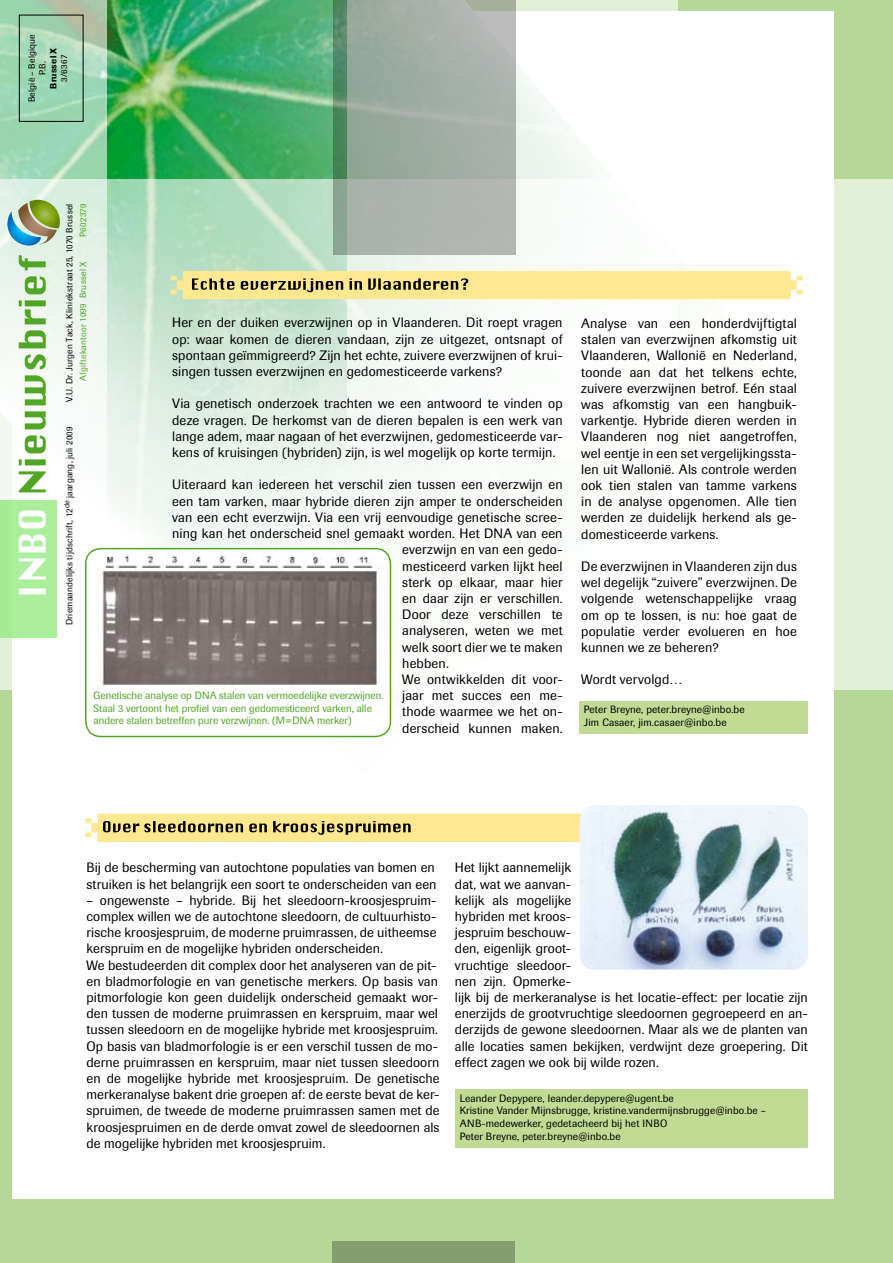
<style>
.page{position:relative;width:893px;height:1263px;background:#b6d896}
.page>*{position:absolute;margin:0;border:0;box-sizing:border-box;transform-origin:0 0}
.t1{font:13.5px/16.2px "Imago";letter-spacing:.005em;color:#000;text-align:justify}
.t2{font:10.5px/12.6px "Imago";letter-spacing:.01em;color:#000}
.t3{font:10.5px/12.3px "Imago";letter-spacing:-.005em;color:#52a625}
.t4{font:9px/10.8px "Imago";letter-spacing:.02em;color:#000;text-align:center}
.t5{font:9px "Imago";letter-spacing:.025em;color:#52a625}
.t6{font:500 9px "Imago";letter-spacing:.025em;color:#000}
</style>
<div class="page">
<div style="left:12px;top:11px;width:822px;height:1187px;background:#fff"></div>
<img style="left:85px;top:0;width:697px;height:738px">
<svg style="left:0;top:179px;width:893px;height:511px"></svg>
<div style="left:347px;top:0;width:330px;height:461px;background:#fff"></div>
<svg style="left:333px;top:0;width:183px;height:255px;background:#a0ada3"></svg>
<svg style="left:0;top:0;width:106px;height:638px"></svg>
<div style="left:332px;top:1242px;width:182px;height:21px;background:#859e6e"></div>
<div style="left:0;top:500px;width:57px;height:138px;background:#abef9c"></div>
<svg style="left:19px;top:510px;width:27px;height:84px"></svg>
<svg style="left:19px;top:255px;width:27px;height:237px"></svg>
<div style="left:19px;top:15px;width:64px;height:107px;border:1px solid #000"></div>
<svg style="left:7px;top:200px;width:53px;height:46px;background:#93b191"></svg>
<svg style="left:79px;top:814px;width:501px;height:28px;background:#e5d184"></svg>
<svg style="left:165px;top:271px;width:644px;height:28px;background:#ecd889"></svg>
<div style="left:456px;top:1090px;width:352px;height:58px;background:#c2db94"></div>
<div style="left:580px;top:701px;width:228px;height:32px;background:#c2db94"></div>
<img style="left:580px;top:805px;width:228px;height:164px">
<img style="left:86px;top:549px;width:304px;height:187px">
<div style="left:85px;top:548px;width:306px;height:189px;border:2px solid #52a625;border-radius:15px"></div>
<div style="left:89px;top:687px;width:299px;height:42px;background:#fff"></div>
<p class="t4" style="left:26px;top:102px;width:70px;rotate:-90deg">België – Belgique<br>P.B.</p>
<p class="t6" style="left:48px;top:89px;width:43px;rotate:-90deg">Brussel X</p>
<p class="t4" style="left:59px;top:82px;width:28px;rotate:-90deg">3/6367</p>
<p class="t5" style="left:78px;top:237px;width:35px;rotate:-90deg">P602379</p>
<p class="t4" style="left:64px;top:402px;width:200px;rotate:-90deg">V.U. Dr. Jurgen Tack, Kliniekstraat 25, 1070 Brussel</p>
<p class="t5" style="left:78px;top:381px;width:121px;rotate:-90deg">Afgiftekantoor 1099 Brussel X</p>
<p class="t1" style="left:172px;top:314px;width:392px">Her en der duiken everzwijnen op in Vlaanderen. Dit roept vragen op: waar komen de dieren vandaan, zijn ze uitgezet, ontsnapt of spontaan geïmmigreerd? Zijn het echte, zuivere everzwijnen of krui&shy;singen tussen everzwijnen en gedomesticeerde varkens?</p>
<p class="t1" style="left:172px;top:395px;width:392px">Via genetisch onderzoek trachten we een antwoord te vinden op deze vragen. De herkomst van de dieren bepalen is een werk van lange adem, maar nagaan of het everzwijnen, gedomesticeerde var&shy;kens of kruisingen (hybriden) zijn, is wel mogelijk op korte termijn.</p>
<p class="t1" style="left:172px;top:476px;width:392px">Uiteraard kan iedereen het verschil zien tussen een everzwijn en een tam varken, maar hybride dieren zijn amper te onderscheiden van een echt everzwijn. Via een vrij eenvoudige genetische scree&shy;ning kan het onderscheid snel gemaakt worden. Het DNA van een</p>
<p class="t4" style="left:64px;top:625px;width:200px;rotate:-90deg">Driemaandelijks tijdschrift, 12<sup>de</sup> jaargang, juli 2009</p>
<p class="t1" style="left:402px;top:542px;width:162px;text-align:left">everzwijn en van een gedo&shy;mesticeerd varken lijkt heel sterk op elkaar, maar hier en daar zijn er verschillen.<br>Door deze verschillen te analyseren, weten we met welk soort dier we te maken hebben.<br>We ontwikkelden dit voor&shy;jaar met succes een me&shy;thode waarmee we het on&shy;derscheid kunnen maken.</p>
<p class="t3" style="left:94px;top:690px;width:291px">Genetische analyse op DNA stalen van vermoedelijke everzwijnen.<br>Staal 3 vertoont het profiel van een gedomesticeerd varken, alle andere stalen betreffen pure verzwijnen. (M=DNA merker)</p>
<p class="t1" style="left:581px;top:315px;width:217px">Analyse van een honderdvijftigtal stalen van everzwijnen afkomstig uit Vlaanderen, Wallonië en Nederland, toonde aan dat het telkens echte, zuivere everzwijnen betrof. Eén staal was afkomstig van een hangbuik&shy;varkentje. Hybride dieren werden in Vlaanderen nog niet aangetroffen, wel eentje in een set vergelijkingssta&shy;len uit Wallonië. Als controle werden ook tien stalen van tamme varkens in de analyse opgenomen. Alle tien werden ze duidelijk herkend als ge&shy;domesticeerde varkens.</p>
<p class="t1" style="left:581px;top:558px;width:217px">De everzwijnen in Vlaanderen zijn dus wel degelijk “zuivere” everzwijnen. De volgende wetenschappelijke vraag om op te lossen, is nu: hoe gaat de populatie verder evolueren en hoe kunnen we ze beheren?</p>
<p class="t1" style="left:581px;top:672px;width:103px">Wordt vervolgd…</p>
<p class="t2" style="left:584px;top:703px;width:162px">Peter Breyne, peter.breyne@inbo.be<br>Jim Casaer, jim.casaer@inbo.be</p>
<p class="t1" style="left:87px;top:859px;width:351px">Bij de bescherming van autochtone populaties van bomen en struiken is het belangrijk een soort te onderscheiden van een</p>
<p class="t1" style="left:87px;top:892px;width:354px;text-align:left">– ongewenste – hybride. Bij het sleedoorn-kroosjespruim&shy;complex willen we de autochtone sleedoorn, de cultuurhisto&shy;rische kroosjespruim, de moderne pruimrassen, de uitheemse kerspruim en de mogelijke hybriden onderscheiden.<br>We bestudeerden dit complex door het analyseren van de pit&shy;en bladmorfologie en van genetische merkers. Op basis van pitmorfologie kon geen duidelijk onderscheid gemaakt wor&shy;den tussen de moderne pruimrassen en kerspruim, maar wel tussen sleedoorn en de mogelijke hybride met kroosjespruim.<br>Op basis van bladmorfologie is er een verschil tussen de mo&shy;derne pruimrassen en kerspruim, maar niet tussen sleedoorn en de mogelijke hybride met kroosjespruim. De genetische merkeranalyse bakent drie groepen af: de eerste bevat de ker&shy;spruimen, de tweede de moderne pruimrassen samen met de kroosjespruimen en de derde omvat zowel de sleedoornen als de mogelijke hybriden met kroosjespruim.</p>
<p class="t1" style="left:455px;top:859px;width:354px;text-align:left">Het lijkt aannemelijk<br>dat, wat we aanvan-<br>kelijk als mogelijke<br>hybriden met kroos-<br>jespruim beschouw-<br>den, eigenlijk groot-<br>vruchtige sleedoor-<br>nen zijn. Opmerke-<br>lijk bij de merkeranalyse is het locatie-effect: per locatie zijn enerzijds de grootvruchtige sleedoornen gegroepeerd en an&shy;derzijds de gewone sleedoornen. Maar als we de planten van alle locaties samen bekijken, verdwijnt deze groepering. Dit effect zagen we ook bij wilde rozen.</p>
<p class="t2" style="left:460px;top:1092px;width:308px">Leander Depypere, leander.depypere@ugent.be<br>Kristine Vander Mijnsbrugge, kristine.vandermijnsbrugge@inbo.be – ANB-medewerker, gedetacheerd bij het INBO<br>Peter Breyne, peter.breyne@inbo.be</p>
</div>
